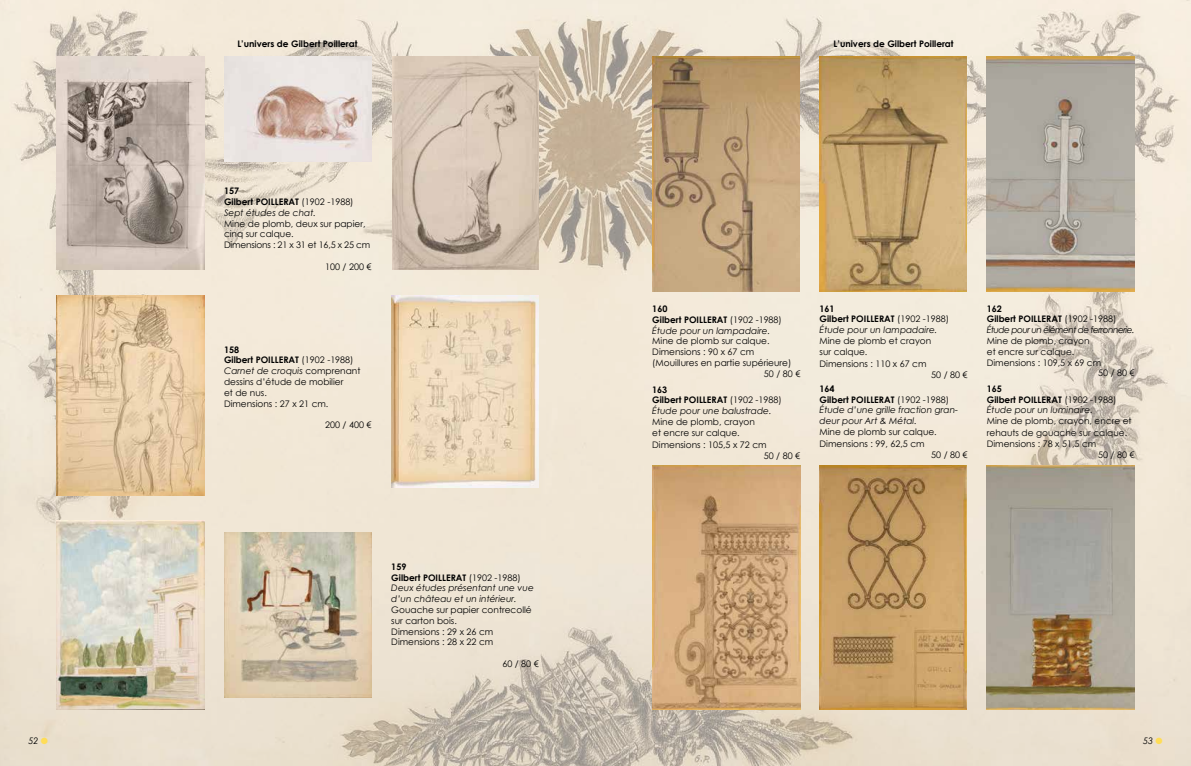
<style>
.page{position:relative;width:1191px;height:766px;background:#fff}
.page>*{position:absolute;margin:0;border:0;box-sizing:border-box;transform-origin:0 0}
.t1{font:9px/10.8px "Century Gothic";color:#000}
.t2{font:italic 9px/10.8px "Century Gothic";color:#000}
.t3{font:700 9px/10.8px "Century Gothic";color:#000}
.t4{font:italic 9px/10.8px "Century Gothic";letter-spacing:-.06em;color:#000}
.s1{font-weight:400}
.s2{font-weight:400;font-style:italic}
.s3{font-weight:700}
.s4{font-style:italic}
.s5{font-weight:700;font-style:normal}
.s6{font-style:normal}
.s7{color:#ffdd57}
</style>
<div class="page">
<img style="left:0;top:0;width:1191px;height:765px">
<img style="left:224px;top:532px;width:147px;height:165px">
<img style="left:57px;top:521px;width:147px;height:188px">
<img style="left:57px;top:57px;width:147px;height:213px">
<img style="left:224px;top:57px;width:147px;height:104px">
<img style="left:57px;top:295px;width:147px;height:200px">
<img style="left:392px;top:57px;width:147px;height:213px">
<img style="left:986px;top:57px;width:148px;height:234px">
<img style="left:652px;top:465px;width:148px;height:244px">
<img style="left:819px;top:57px;width:148px;height:234px">
<img style="left:652px;top:57px;width:147px;height:234px">
<img style="left:819px;top:465px;width:148px;height:244px">
<img style="left:986px;top:465px;width:148px;height:244px">
<img style="left:391px;top:295px;width:148px;height:192px">
<p class="t3" style="left:237px;top:38px;width:122px">L’univers de Gilbert Poillerat</p>
<p class="t3" style="left:833px;top:38px;width:122px">L’univers de Gilbert Poillerat</p>
<p class="t3" style="left:224px;top:185px;width:131px">157<br>Gilbert POILLERAT <span class="s1">(1902 -1988)<br></span><span class="s2">Sept études de chat.</span></p>
<p class="t1" style="left:224px;top:218px;width:148px">Mine de plomb, deux sur papier, cinq sur calque.<br>Dimensions : 21 x 31 et 16,5 x 25 cm</p>
<p class="t1" style="left:325px;top:261px;width:48px">100 / 200 €</p>
<p class="t1" style="left:224px;top:343px;width:138px"><span class="s3">158<br>Gilbert POILLERAT</span> (1902 -1988)<br><span class="s4">Carnet de croquis</span> comprenant dessins d’étude de mobilier<br>et de nus.<br>Dimensions : 27 x 21 cm.</p>
<p class="t1" style="left:325px;top:419px;width:48px">200 / 400 €</p>
<p class="t2" style="left:391px;top:561px;width:144px"><span class="s5">159<br>Gilbert POILLERAT</span> <span class="s6">(1902 -1988)<br></span>Deux études présentant une vue d’un château et un intérieur.</p>
<p class="t1" style="left:391px;top:604px;width:142px">Gouache sur papier contrecollé sur carton bois.<br>Dimensions : 29 x 26 cm<br>Dimensions : 28 x 22 cm</p>
<p class="t1" style="left:502px;top:658px;width:38px">60 / 80 €</p>
<p class="t2" style="left:652px;top:303px;width:131px"><span class="s5">160<br>Gilbert POILLERAT</span> <span class="s6">(1902 -1988)<br></span>Étude pour un lampadaire.</p>
<p class="t1" style="left:652px;top:335px;width:119px">Mine de plomb sur calque.</p>
<p class="t1" style="left:652px;top:346px;width:103px">Dimensions : 90 x 67 cm</p>
<p class="t1" style="left:652px;top:357px;width:141px">(Mouillures en partie supérieure)</p>
<p class="t1" style="left:764px;top:368px;width:38px">50 / 80 €</p>
<p class="t2" style="left:652px;top:383px;width:131px"><span class="s5">163<br>Gilbert POILLERAT</span> <span class="s6">(1902 -1988)<br></span>Étude pour une balustrade.</p>
<p class="t1" style="left:652px;top:416px;width:104px">Mine de plomb, crayon et encre sur calque.</p>
<p class="t1" style="left:764px;top:439px;width:38px;text-indent:-112px">Dimensions : 105,5 x 72 cm<br>50 / 80 €</p>
<p class="t2" style="left:819px;top:302px;width:131px"><span class="s5">161<br>Gilbert POILLERAT</span> <span class="s6">(1902 -1988)<br></span>Étude pour un lampadaire.</p>
<p class="t1" style="left:819px;top:335px;width:113px">Mine de plomb et crayon sur calque.</p>
<p class="t1" style="left:819px;top:358px;width:108px">Dimensions : 110 x 67 cm</p>
<p class="t1" style="left:931px;top:368px;width:38px">50 / 80 €</p>
<p class="t2" style="left:819px;top:383px;width:140px"><span class="s5">164<br>Gilbert POILLERAT</span> <span class="s6">(1902 -1988)<br></span>Étude d’une grille fraction gran&shy;deur pour Art &amp; Métal.</p>
<p class="t1" style="left:819px;top:425px;width:119px;line-height:12px">Mine de plomb sur calque.<br>Dimensions : 99, 62,5 cm</p>
<p class="t1" style="left:931px;top:449px;width:38px">50 / 80 €</p>
<p class="t4" style="left:986px;top:302px;width:149px"><span class="s5">162<br>Gilbert POILLERAT</span> <span class="s6">(1902 -1988)<br></span>Étude pour un élément de ferronnerie.</p>
<p class="t1" style="left:986px;top:335px;width:104px">Mine de plomb, crayon</p>
<p class="t1" style="left:986px;top:346px;width:89px">et encre sur calque.</p>
<p class="t1" style="left:986px;top:356px;width:116px">Dimensions : 109,5 x 69 cm</p>
<p class="t1" style="left:1098px;top:367px;width:38px">50 / 80 €</p>
<p class="t2" style="left:986px;top:383px;width:131px"><span class="s5">165<br>Gilbert POILLERAT</span> <span class="s6">(1902 -1988)<br></span>Étude pour un luminaire.</p>
<p class="t1" style="left:986px;top:415px;width:146px;line-height:12px">Mine de plomb, crayon, encre et rehauts de gouache sur calque.</p>
<p class="t1" style="left:986px;top:438px;width:111px">Dimensions : 78 x 51,5 cm</p>
<p class="t1" style="left:1098px;top:449px;width:38px">50 / 80 €</p>
<p class="t2" style="left:28px;top:735px;width:21px">52 <span class="s7">●</span></p>
<p class="t2" style="left:1143px;top:735px;width:21px">53 <span class="s7">●</span></p>
</div>
